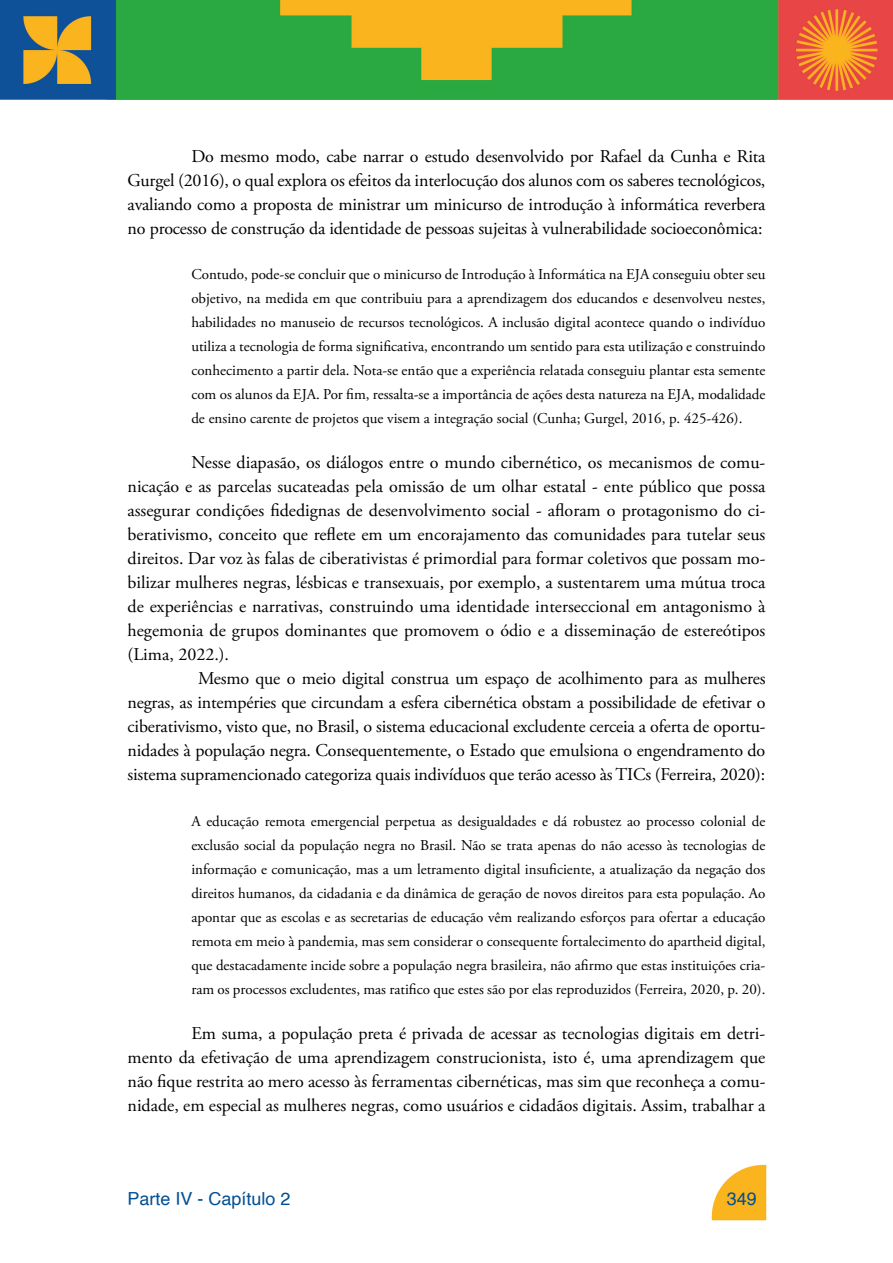
<style>
.page{position:relative;width:893px;height:1263px;background:#fff}
.page>*{position:absolute;margin:0;border:0;box-sizing:border-box;transform-origin:0 0}
.t1{font:18px/24px "Adobe Garamond Pro";letter-spacing:-.01em;color:#000;text-align:justify}
.t2{font:18px "Helvetica";color:#005095}
.t3{font:15px/24px "Adobe Garamond Pro";color:#000;text-align:justify}
</style>
<div class="page">
<img style="left:711px;top:1164px;width:56px;height:57px">
<img style="left:0;top:0;width:893px;height:100px">
<p class="t1" style="left:128px;top:145px;width:639px;text-indent:64px">Do mesmo modo, cabe narrar o estudo desenvolvido por Rafael da Cunha e Rita Gurgel (2016), o qual explora os efeitos da interlocução dos alunos com os saberes tecnológicos, avaliando como a proposta de ministrar um minicurso de introdução à informática reverbera no processo de construção da identidade de pessoas sujeitas à vulnerabilidade socioeconômica:</p>
<p class="t3" style="left:191px;top:263px;width:576px">Contudo, pode-se concluir que o minicurso de Introdução à Informática na EJA conseguiu obter seu objetivo, na medida em que contribuiu para a aprendizagem dos educandos e desenvolveu nestes, habilidades no manuseio de recursos tecnológicos. A inclusão digital acontece quando o indivíduo utiliza a tecnologia de forma significativa, encontrando um sentido para esta utilização e construindo conhecimento a partir dela. Nota-se então que a experiência relatada conseguiu plantar esta semente com os alunos da EJA. Por fim, ressalta-se a importância de ações desta natureza na EJA, modalidade de ensino carente de projetos que visem a integração social (Cunha; Gurgel, 2016, p. 425-426).</p>
<p class="t1" style="left:128px;top:451px;width:639px;text-indent:64px">Nesse diapasão, os diálogos entre o mundo cibernético, os mecanismos de comu&shy;nicação e as parcelas sucateadas pela omissão de um olhar estatal - ente público que possa assegurar condições fidedignas de desenvolvimento social - afloram o protagonismo do ci&shy;berativismo, conceito que reflete em um encorajamento das comunidades para tutelar seus direitos. Dar voz às falas de ciberativistas é primordial para formar coletivos que possam mo&shy;bilizar mulheres negras, lésbicas e transexuais, por exemplo, a sustentarem uma mútua troca de experiências e narrativas, construindo uma identidade interseccional em antagonismo à hegemonia de grupos dominantes que promovem o ódio e a disseminação de estereótipos (Lima, 2022.).</p>
<p class="t1" style="left:128px;top:667px;width:639px;text-indent:70px">Mesmo que o meio digital construa um espaço de acolhimento para as mulheres negras, as intempéries que circundam a esfera cibernética obstam a possibilidade de efetivar o ciberativismo, visto que, no Brasil, o sistema educacional excludente cerceia a oferta de oportu&shy;nidades à população negra. Consequentemente, o Estado que emulsiona o engendramento do sistema supramencionado categoriza quais indivíduos que terão acesso às TICs (Ferreira, 2020):</p>
<p class="t3" style="left:191px;top:809px;width:576px">A educação remota emergencial perpetua as desigualdades e dá robustez ao processo colonial de exclusão social da população negra no Brasil. Não se trata apenas do não acesso às tecnologias de informação e comunicação, mas a um letramento digital insuficiente, a atualização da negação dos direitos humanos, da cidadania e da dinâmica de geração de novos direitos para esta população. Ao apontar que as escolas e as secretarias de educação vêm realizando esforços para ofertar a educação remota em meio à pandemia, mas sem considerar o consequente fortalecimento do apartheid digital, que destacadamente incide sobre a população negra brasileira, não afirmo que estas instituições cria&shy;ram os processos excludentes, mas ratifico que estes são por elas reproduzidos (Ferreira, 2020, p. 20).</p>
<p class="t1" style="left:128px;top:1022px;width:639px;text-indent:64px">Em suma, a população preta é privada de acessar as tecnologias digitais em detri&shy;mento da efetivação de uma aprendizagem construcionista, isto é, uma aprendizagem que não fique restrita ao mero acesso às ferramentas cibernéticas, mas sim que reconheça a comu&shy;nidade, em especial as mulheres negras, como usuários e cidadãos digitais. Assim, trabalhar a</p>
<p class="t2" style="left:128px;top:1184px;width:165px">Parte IV - Capítulo 2</p>
<p class="t2" style="left:727px;top:1184px;width:32px">349</p>
</div>
